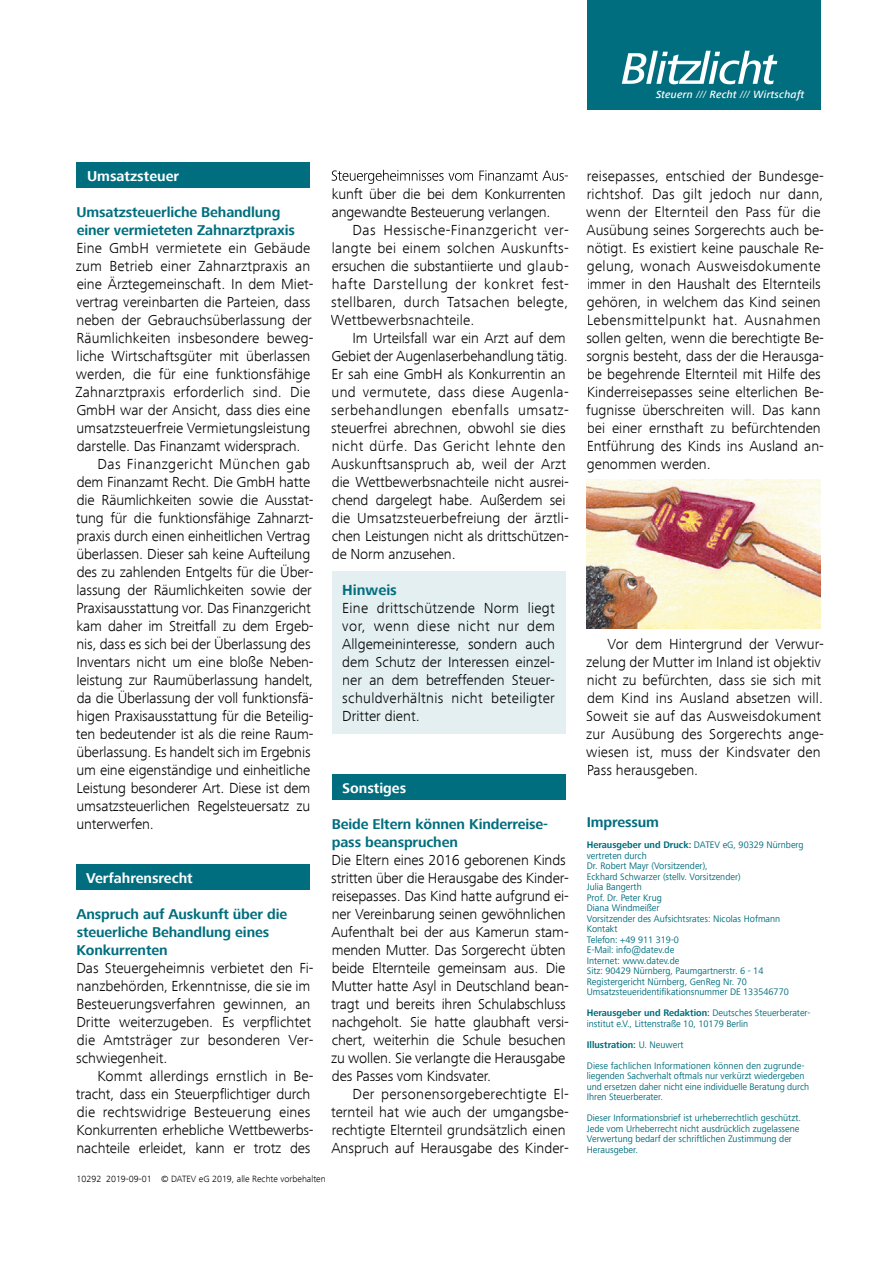
<style>
.page{position:relative;width:893px;height:1263px;background:#fff}
.page>*{position:absolute;margin:0;border:0;box-sizing:border-box;transform-origin:0 0}
.t1{font:300 15px/18px "Frutiger Next Com";color:#000}
.t2{font:300 15px "Frutiger Next Com";letter-spacing:.03em;color:#000}
.t3{font:700 15px "Frutiger Next Com";color:#006e7e}
.t4{font:700 14.7px/18px "Frutiger Next Com";letter-spacing:-.01em;color:#006e7e}
.t5{font:700 14.7px "Frutiger Next Com";color:#fff}
.t6{font:italic 500 10.8px "Frutiger Next Com";letter-spacing:.02em;color:#fff}
.t7{font:9.75px/10.5px "Frutiger Next Com";color:#006e7e;scale:.96 1}
.t8{font:300 9.3px "Frutiger Next Com";color:#000}
.s1{font-weight:400}
.s2{font-weight:700}
</style>
<div class="page">
<div style="left:587px;top:0;width:234px;height:110px;background:#006e7e"></div>
<svg style="left:622px;top:51px;width:155px;height:33px"></svg>
<div style="left:332px;top:775px;width:234px;height:25px;background:#006e7e"></div>
<svg style="left:332px;top:170px;width:236px;height:14px"></svg>
<div style="left:332px;top:571px;width:234px;height:162px;background:#e3eff1"></div>
<div style="left:77px;top:163px;width:233px;height:25px;background:#006e7e"></div>
<div style="left:77px;top:865px;width:233px;height:25px;background:#006e7e"></div>
<img style="left:587px;top:479px;width:234px;height:149px">
<p class="t6" style="left:656px;top:88px;width:150px">Steuern <span class="s1">///</span> Recht <span class="s1">///</span> Wirtschaft</p>
<p class="t5" style="left:87px;top:167px;width:94px">Umsatzsteuer</p>
<p class="t4" style="left:76px;top:203px;width:220px">Umsatzsteuerliche Behandlung einer vermieteten Zahnarztpraxis</p>
<p class="t1" style="left:76px;top:239px;width:235px">Eine GmbH vermietete ein Gebäude</p>
<p class="t1" style="left:76px;top:257px;width:236px">zum Betrieb einer Zahnarztpraxis an</p>
<p class="t1" style="left:77px;top:275px;width:238px">eine Ärztegemeinschaft. In dem Miet-</p>
<p class="t1" style="left:76px;top:293px;width:236px">vertrag vereinbarten die Parteien, dass</p>
<p class="t1" style="left:77px;top:311px;width:237px">neben der Gebrauchsüberlassung der</p>
<p class="t1" style="left:76px;top:329px;width:239px">Räumlichkeiten insbesondere beweg-</p>
<p class="t1" style="left:77px;top:347px;width:235px">liche Wirtschaftsgüter mit überlassen</p>
<p class="t1" style="left:76px;top:365px;width:236px">werden, die für eine funktionsfähige</p>
<p class="t1" style="left:76px;top:383px;width:236px">Zahnarztpraxis erforderlich sind. Die</p>
<p class="t1" style="left:76px;top:401px;width:235px">GmbH war der Ansicht, dass dies eine</p>
<p class="t1" style="left:76px;top:419px;width:235px">umsatzsteuerfreie Vermietungsleistung</p>
<p class="t1" style="left:77px;top:437px;width:225px">darstelle. Das Finanzamt widersprach.</p>
<p class="t2" style="left:97px;top:455px;width:214px">Das Finanzgericht München gab</p>
<p class="t1" style="left:77px;top:473px;width:235px">dem Finanzamt Recht. Die GmbH hatte</p>
<p class="t1" style="left:77px;top:491px;width:238px">die Räumlichkeiten sowie die Ausstat-</p>
<p class="t1" style="left:76px;top:509px;width:239px">tung für die funktionsfähige Zahnarzt-</p>
<p class="t1" style="left:77px;top:527px;width:235px">praxis durch einen einheitlichen Vertrag</p>
<p class="t1" style="left:76px;top:545px;width:235px">überlassen. Dieser sah keine Aufteilung</p>
<p class="t1" style="left:77px;top:563px;width:238px">des zu zahlenden Entgelts für die Über-</p>
<p class="t1" style="left:77px;top:581px;width:237px">lassung der Räumlichkeiten sowie der</p>
<p class="t1" style="left:76px;top:599px;width:236px">Praxisausstattung vor. Das Finanzgericht</p>
<p class="t1" style="left:77px;top:617px;width:239px">kam daher im Streitfall zu dem Ergeb-</p>
<p class="t1" style="left:77px;top:635px;width:236px">nis, dass es sich bei der Überlassung des</p>
<p class="t1" style="left:76px;top:653px;width:239px">Inventars nicht um eine bloße Neben-</p>
<p class="t1" style="left:77px;top:671px;width:238px">leistung zur Raumüberlassung handelt,</p>
<p class="t1" style="left:77px;top:689px;width:238px">da die Überlassung der voll funktionsfä-</p>
<p class="t1" style="left:77px;top:707px;width:239px">higen Praxisausstattung für die Beteilig-</p>
<p class="t1" style="left:76px;top:725px;width:239px">ten bedeutender ist als die reine Raum-</p>
<p class="t1" style="left:76px;top:743px;width:236px">überlassung. Es handelt sich im Ergebnis</p>
<p class="t1" style="left:76px;top:761px;width:235px">um eine eigenständige und einheitliche</p>
<p class="t1" style="left:76px;top:779px;width:236px">Leistung besonderer Art. Diese ist dem</p>
<p class="t1" style="left:76px;top:797px;width:235px">umsatzsteuerlichen Regelsteuersatz zu</p>
<p class="t1" style="left:76px;top:815px;width:79px">unterwerfen.</p>
<p class="t5" style="left:86px;top:869px;width:108px">Verfahrensrecht</p>
<p class="t4" style="left:76px;top:905px;width:212px">Anspruch auf Auskunft über die steuerliche Behandlung eines<br>Konkurrenten</p>
<p class="t1" style="left:76px;top:959px;width:239px">Das Steuergeheimnis verbietet den Fi&shy;nanzbehörden, Erkenntnisse, die sie im Besteuerungsverfahren gewinnen, an Dritte weiterzugeben. Es verpflichtet die Amtsträger zur besonderen Ver&shy;schwiegenheit.</p>
<p class="t1" style="left:76px;top:1067px;width:239px;text-indent:21px">Kommt allerdings ernstlich in Be&shy;tracht, dass ein Steuerpflichtiger durch die rechtswidrige Besteuerung eines Konkurrenten erhebliche Wettbewerbs&shy;nachteile erleidet, kann er trotz des</p>
<p class="t1" style="left:332px;top:185px;width:235px">kunft über die bei dem Konkurrenten angewandte Besteuerung verlangen.</p>
<p class="t1" style="left:331px;top:221px;width:239px;text-align:justify;text-indent:22px">Das Hessische-Finanzgericht ver&shy;langte bei einem solchen Auskunfts&shy;ersuchen die substantiierte und glaub&shy;hafte Darstellung der konkret fest&shy;stellbaren, durch Tatsachen belegte, Wettbewerbsnachteile.</p>
<p class="t1" style="left:331px;top:329px;width:239px;text-indent:21px">Im Urteilsfall war ein Arzt auf dem Gebiet der Augenlaserbehandlung tätig.<br>Er sah eine GmbH als Konkurrentin an und vermutete, dass diese Augenla&shy;serbehandlungen ebenfalls umsatz&shy;steuerfrei abrechnen, obwohl sie dies nicht dürfe. Das Gericht lehnte den Auskunftsanspruch ab, weil der Arzt die Wettbewerbsnachteile nicht ausrei&shy;chend dargelegt habe. Außerdem sei die Umsatzsteuerbefreiung der ärztli&shy;chen Leistungen nicht als drittschützen&shy;de Norm anzusehen.</p>
<p class="t3" style="left:342px;top:581px;width:56px">Hinweis</p>
<p class="t1" style="left:342px;top:599px;width:214px;text-align:justify">Eine drittschützende Norm liegt vor, wenn diese nicht nur dem Allgemeininteresse, sondern auch dem Schutz der Interessen einzel&shy;ner an dem betreffenden Steuer&shy;schuldverhältnis nicht beteiligter Dritter dient.</p>
<p class="t5" style="left:342px;top:779px;width:66px">Sonstiges</p>
<p class="t4" style="left:332px;top:815px;width:218px">Beide Eltern können Kinderreise&shy;pass beanspruchen</p>
<p class="t1" style="left:331px;top:851px;width:239px">Die Eltern eines 2016 geborenen Kinds stritten über die Herausgabe des Kinder&shy;reisepasses. Das Kind hatte aufgrund ei&shy;ner Vereinbarung seinen gewöhnlichen Aufenthalt bei der aus Kamerun stam&shy;menden Mutter. Das Sorgerecht übten beide Elternteile gemeinsam aus. Die Mutter hatte Asyl in Deutschland bean&shy;tragt und bereits ihren Schulabschluss nachgeholt. Sie hatte glaubhaft versi&shy;chert, weiterhin die Schule besuchen zu wollen. Sie verlangte die Herausgabe des Passes vom Kindsvater.</p>
<p class="t1" style="left:331px;top:1085px;width:239px;text-indent:21px">Der personensorgeberechtigte El&shy;ternteil hat wie auch der umgangsbe&shy;rechtigte Elternteil grundsätzlich einen Anspruch auf Herausgabe des Kinder-</p>
<p class="t8" style="left:77px;top:1174px;width:251px">10292 2019-09-01 © DATEV eG 2019, alle Rechte vorbehalten</p>
<p class="t1" style="left:586px;top:167px;width:239px">reisepasses, entschied der Bundesge&shy;richtshof. Das gilt jedoch nur dann, wenn der Elternteil den Pass für die Ausübung seines Sorgerechts auch be&shy;nötigt. Es existiert keine pauschale Re&shy;gelung, wonach Ausweisdokumente immer in den Haushalt des Elternteils gehören, in welchem das Kind seinen Lebensmittelpunkt hat. Ausnahmen sollen gelten, wenn die berechtigte Be&shy;sorgnis besteht, dass der die Herausga&shy;be begehrende Elternteil mit Hilfe des Kinderreisepasses seine elterlichen Be&shy;fugnisse überschreiten will. Das kann bei einer ernsthaft zu befürchtenden Entführung des Kinds ins Ausland an&shy;genommen werden.</p>
<p class="t1" style="left:586px;top:635px;width:239px;text-indent:22px">Vor dem Hintergrund der Verwur&shy;zelung der Mutter im Inland ist objektiv nicht zu befürchten, dass sie sich mit dem Kind ins Ausland absetzen will.<br>Soweit sie auf das Ausweisdokument zur Ausübung des Sorgerechts ange&shy;wiesen ist, muss der Kindsvater den Pass herausgeben.</p>
<p class="t4" style="left:587px;top:813px;width:74px">Impressum</p>
<p class="t7" style="left:587px;top:839px;width:227px"><span class="s2">Herausgeber und Druck:</span> DATEV eG, 90329 Nürnberg vertreten durch<br>Dr. Robert Mayr (Vorsitzender),<br>Eckhard Schwarzer (stellv. Vorsitzender)<br>Julia Bangerth<br>Prof. Dr. Peter Krug<br>Diana Windmeißer<br>Vorsitzender des Aufsichtsrates: Nicolas Hofmann<br>Kontakt<br>Telefon: +49 911 319-0<br>E-Mail: info@datev.de<br>Internet: www.datev.de<br>Sitz: 90429 Nürnberg, Paumgartnerstr. 6 - 14<br>Registergericht Nürnberg, GenReg Nr. 70<br>Umsatzsteueridentifikationsnummer DE 133546770</p>
<p class="t7" style="left:587px;top:1007px;width:235px"><span class="s2">Herausgeber und Redaktion:</span> Deutsches Steuerberater&shy;institut e.V., Littenstraße 10, 10179 Berlin</p>
<p class="t7" style="left:587px;top:1034px;width:228px;line-height:21px"><span class="s2">Illustration:</span> U. Neuwert<br>Diese fachlichen Informationen können den zugrunde-</p>
<p class="t7" style="left:587px;top:1070px;width:233px">liegenden Sachverhalt oftmals nur verkürzt wiedergeben und ersetzen daher nicht eine individuelle Beratung durch<br>Ihren Steuerberater.</p>
<p class="t7" style="left:587px;top:1112px;width:225px">Dieser Informationsbrief ist urheberrechtlich geschützt.<br>Jede vom Urheberrecht nicht ausdrücklich zugelassene Verwertung bedarf der schriftlichen Zustimmung der Herausgeber.</p>
</div>
